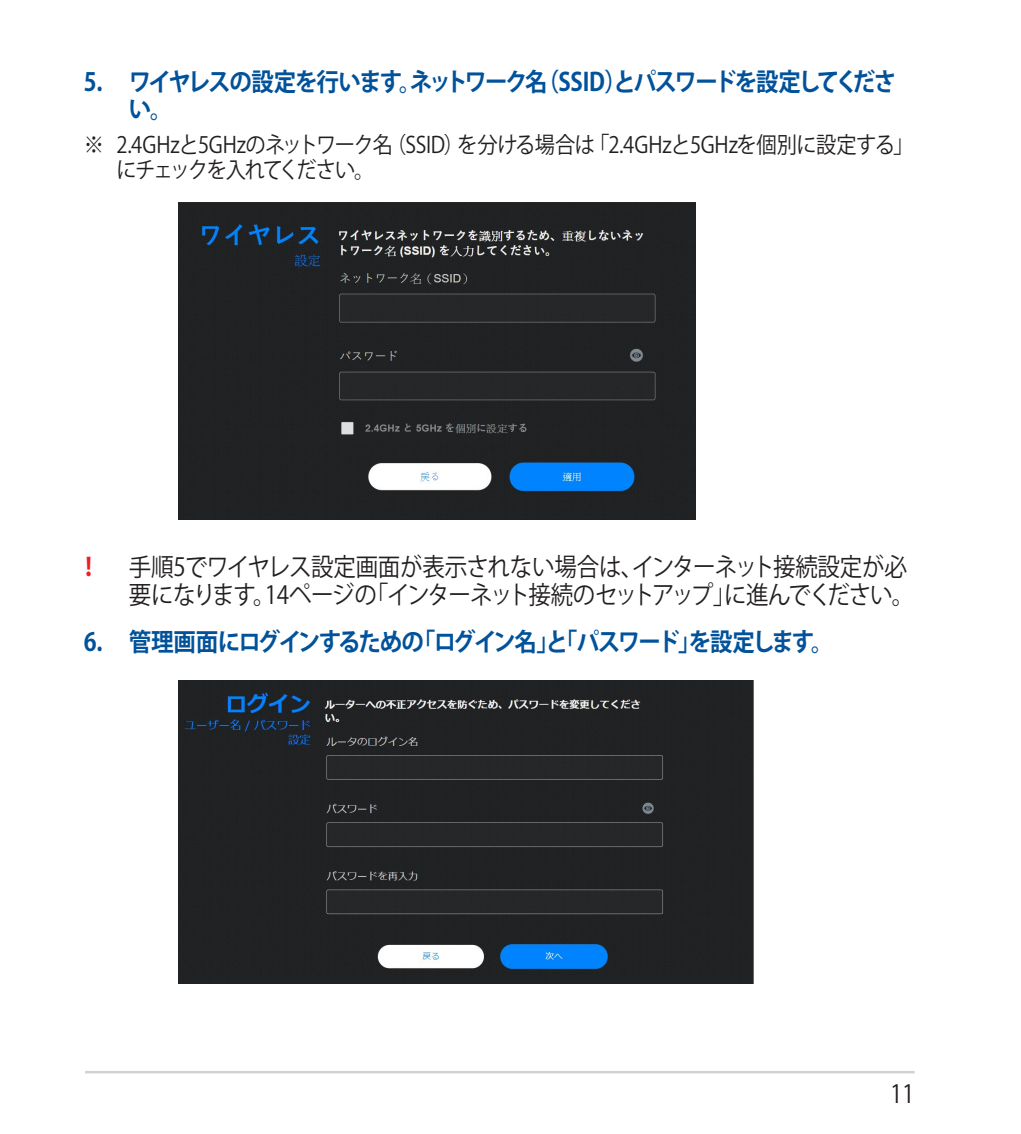
<style>
.page{position:relative;width:1021px;height:1134px;background:#fff}
.page>*{position:absolute;margin:0;border:0;box-sizing:border-box;transform-origin:0 0}
.WL_Header_3{font:700 25px/27.5px "Koz Go Pro";letter-spacing:-.08em;color:#01529a;scale:.9 1}
.WL_Header_3-2{font:25px/27.5px "Koz Go Pro";letter-spacing:-.04em;color:#231f20;text-align:right;scale:.9 1}
.WL_Body_Text_-_List{font:22.5px/25px "Koz Go Pro";letter-spacing:-.03em;color:#231f20;scale:.9 1}
.s1{font-weight:700;color:#ee1d23}
</style>
<div class="page">
<hr style="left:85px;top:1071px;width:829px;height:2px;background:#d1d2d4">
<img style="left:179px;top:680px;width:575px;height:304px">
<img style="left:179px;top:203px;width:516px;height:317px">
<p class="WL_Header_3" style="left:129px;top:70px;width:854px;text-indent:-45px">5. ワイヤレスの設定を行います。ネットワーク名（SSID）とパスワードを設定してください。</p>
<p class="WL_Body_Text_-_List" style="left:116px;top:133px;width:887px;text-indent:-32px">※ 2.4GHzと5GHzのネットワーク名（SSID）を分ける場合は「2.4GHzと5GHzを個別に設定する」にチェックを入れてください。</p>
<p class="WL_Header_3-2" style="left:78px;top:554px;width:931px"><span class="s1">！</span> 手順5でワイヤレス設定画面が表示されない場合は、インターネット接続設定が必要になります。14ページの「インターネット接続のセットアップ」に進んでください。</p>
<p class="WL_Header_3" style="left:84px;top:630px;width:834px">6. 管理画面にログインするための「ログイン名」と「パスワード」を設定します。</p>
<p class="WL_Header_3-2" style="left:890px;top:1080px;width:29px">11</p>
</div>
